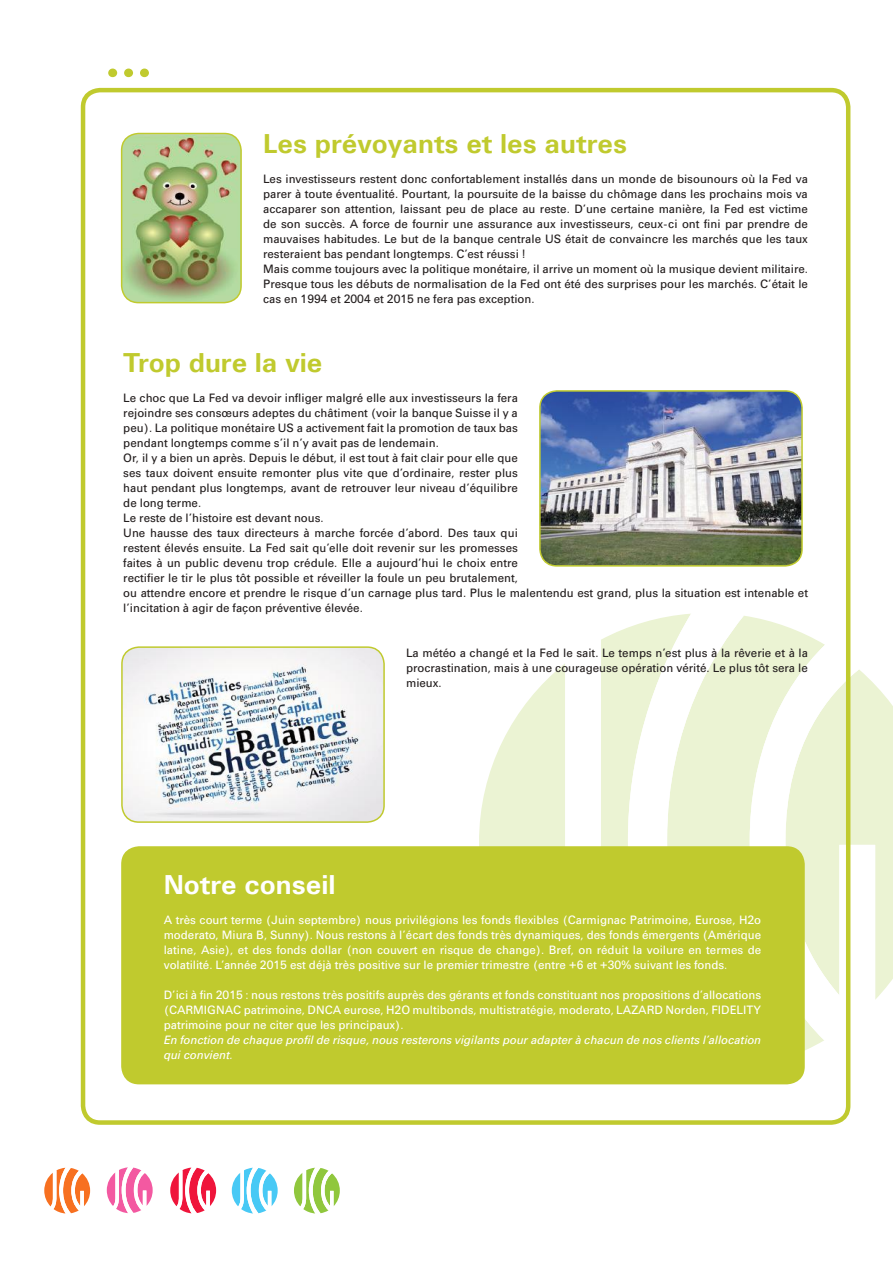
<style>
.page{position:relative;width:893px;height:1263px;background:#fff}
.page>*{position:absolute;margin:0;border:0;box-sizing:border-box;transform-origin:0 0}
.article_blanc{font:700 64.05px "Bell Gothic";color:#c0ca2e}
.article_noir{font:700 27px "Agilent";color:#c0ca2e}
.article_noir-2{font:700 27px "Agilent";color:#fff}
.article_noir-3{font:12px/15px "Agilent";color:#241f1f;text-align:justify}
.article_noir-4{font:12px/15px "Agilent";color:#fff;text-align:justify}
.article_noir-5{font:italic 12px/15px "Agilent";color:#fff}
</style>
<div class="page">
<div style="left:601px;top:627px;width:27px;height:219px;background:#ebf3d3"></div>
<svg style="left:875px;top:685px;width:18px;height:315px;background:#ecf3d6"></svg>
<svg style="left:745px;top:616px;width:80px;height:434px;fill:#ebf3d3"></svg>
<svg style="left:479px;top:664px;width:86px;height:182px"></svg>
<svg style="left:628px;top:613px;width:117px;height:233px;fill:#ebf3d3"></svg>
<svg style="left:750px;top:645px;width:125px;height:395px;fill:#ebf3d3"></svg>
<div style="left:81px;top:88px;width:769px;height:1037px;border:4px solid #c0ca2e;border-radius:17px"></div>
<svg style="left:44px;top:1168px;width:46px;height:45px"></svg>
<svg style="left:232px;top:1168px;width:46px;height:45px"></svg>
<svg style="left:107px;top:1167px;width:46px;height:46px"></svg>
<svg style="left:170px;top:1167px;width:46px;height:47px"></svg>
<svg style="left:294px;top:1168px;width:46px;height:45px"></svg>
<div style="left:121px;top:846px;width:684px;height:238px;background:#c0ca2e;border-radius:18px"></div>
<img style="left:122px;top:133px;width:119px;height:170px">
<div style="left:121px;top:133px;width:121px;height:170px;border:2px solid #c0ca2e;border-radius:17px"></div>
<img style="left:540px;top:391px;width:262px;height:173px">
<div style="left:539px;top:390px;width:264px;height:177px;border:2px solid #c0ca2e;border-radius:17px"></div>
<img style="left:122px;top:649px;width:262px;height:173px">
<div style="left:121px;top:646px;width:264px;height:177px;border:2px solid #c0ca2e;border-radius:17px"></div>
<p class="article_blanc" style="left:104px;top:15px;width:51px">...</p>
<p class="article_noir" style="left:263px;top:128px;width:366px">Les prévoyants et les autres</p>
<p class="article_noir-3" style="left:263px;top:171px;width:546px">Les investisseurs restent donc confortablement installés dans un monde de bisounours où la Fed va parer à toute éventualité. Pourtant, la poursuite de la baisse du chômage dans les prochains mois va accaparer son attention, laissant peu de place au reste. D’une certaine manière, la Fed est victime de son succès. A force de fournir une assurance aux investisseurs, ceux-ci ont fini par prendre de mauvaises habitudes. Le but de la banque centrale US était de convaincre les marchés que les taux resteraient bas pendant longtemps. C’est réussi !</p>
<p class="article_noir-3" style="left:263px;top:261px;width:546px">Mais comme toujours avec la politique monétaire, il arrive un moment où la musique devient militaire.<br>Presque tous les débuts de normalisation de la Fed ont été des surprises pour les marchés. C’était le cas en 1994 et 2004 et 2015 ne fera pas exception.</p>
<p class="article_noir" style="left:123px;top:347px;width:201px">Trop dure la vie</p>
<p class="article_noir-3" style="left:123px;top:390px;width:396px">Le choc que La Fed va devoir infliger malgré elle aux investisseurs la fera rejoindre ses consœurs adeptes du châtiment (voir la banque Suisse il y a peu). La politique monétaire US a activement fait la promotion de taux bas pendant longtemps comme s’il n’y avait pas de lendemain.</p>
<p class="article_noir-3" style="left:123px;top:450px;width:396px">Or, il y a bien un après. Depuis le début, il est tout à fait clair pour elle que ses taux doivent ensuite remonter plus vite que d’ordinaire, rester plus haut pendant plus longtemps, avant de retrouver leur niveau d’équilibre de long terme.</p>
<p class="article_noir-3" style="left:123px;top:510px;width:202px">Le reste de l’histoire est devant nous.</p>
<p class="article_noir-3" style="left:123px;top:525px;width:686px;text-align:left">Une hausse des taux directeurs à marche forcée d’abord. Des taux qui<br>restent élevés ensuite. La Fed sait qu’elle doit revenir sur les promesses<br>faites à un public devenu trop crédule. Elle a aujourd’hui le choix entre<br>rectifier le tir le plus tôt possible et réveiller la foule un peu brutalement,<br>ou attendre encore et prendre le risque d’un carnage plus tard. Plus le malentendu est grand, plus la situation est intenable et l’incitation à agir de façon préventive élevée.</p>
<p class="article_noir-3" style="left:406px;top:645px;width:403px">La météo a changé et la Fed le sait. Le temps n’est plus à la rêverie et à la procrastination, mais à une courageuse opération vérité. Le plus tôt sera le mieux.</p>
<p class="article_noir-2" style="left:164px;top:869px;width:173px">Notre conseil</p>
<p class="article_noir-4" style="left:164px;top:912px;width:599px">A très court terme (Juin septembre) nous privilégions les fonds flexibles (Carmignac Patrimoine, Eurose, H2o moderato, Miura B, Sunny). Nous restons à l’écart des fonds très dynamiques, des fonds émergents (Amérique latine, Asie), et des fonds dollar (non couvert en risque de change). Bref, on réduit la voilure en termes de volatilité. L’année 2015 est déjà très positive sur le premier trimestre (entre +6 et +30% suivant les fonds.</p>
<p class="article_noir-4" style="left:164px;top:987px;width:599px">D’ici à fin 2015 : nous restons très positifs auprès des gérants et fonds constituant nos propositions d’allocations (CARMIGNAC patrimoine, DNCA eurose, H2O multibonds, multistratégie, moderato, LAZARD Norden, FIDELITY patrimoine pour ne citer que les principaux).</p>
<p class="article_noir-5" style="left:164px;top:1032px;width:599px">En fonction de chaque profil de risque, nous resterons vigilants pour adapter à chacun de nos clients l’allocation qui convient.</p>
</div>
